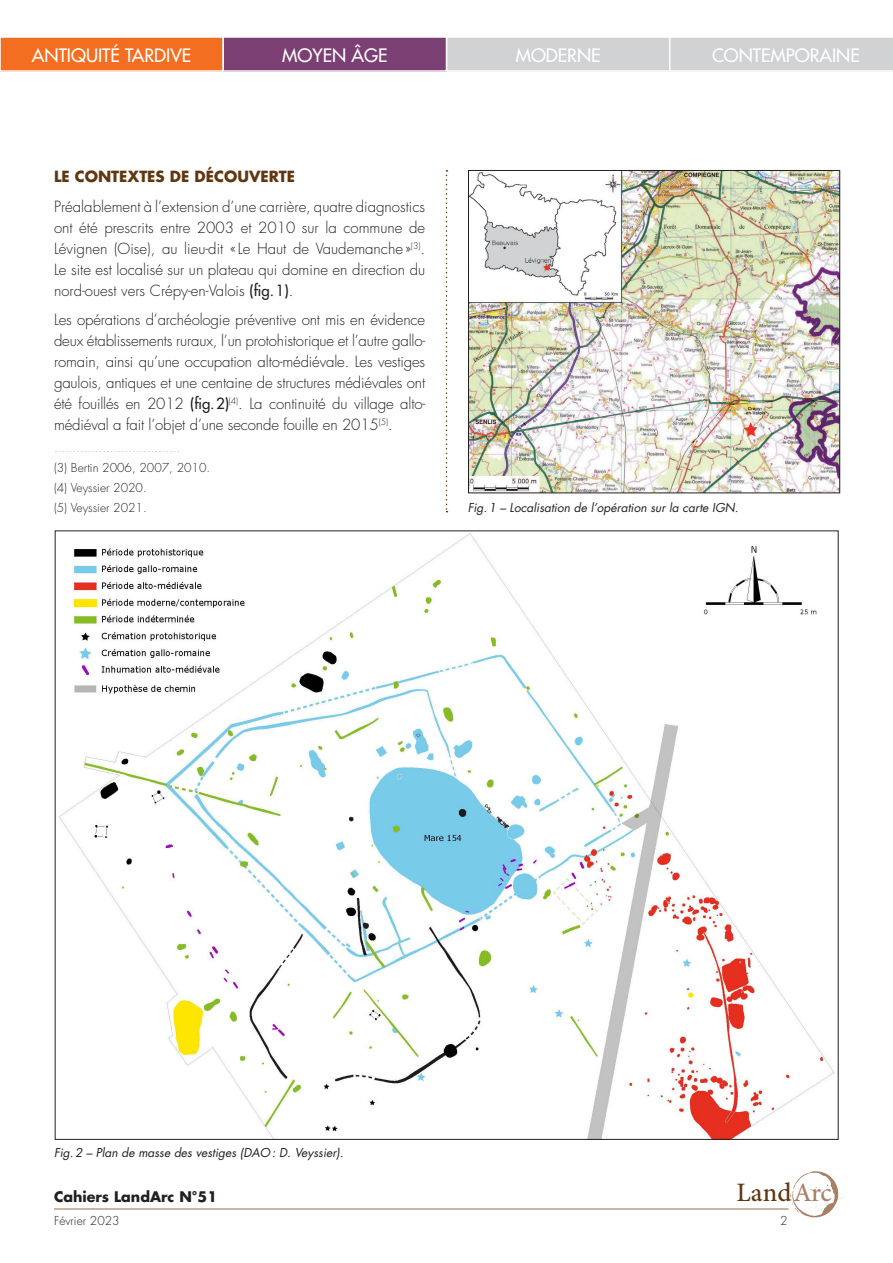
<style>
.page{position:relative;width:893px;height:1263px;background:#fff}
.page>*{position:absolute;margin:0;border:0;box-sizing:border-box;transform-origin:0 0}
.t1{font:500 26.55px "Minion Pro";color:#603711}
.t2{font:18px "Futura";color:#fff}
.t3{font:300 15px/21px "Futura";letter-spacing:-.01em;color:#231f20;text-align:justify}
.t4{font:700 15px "Futura";color:#603711}
.t5{font:700 14.25px "Futura";color:#231f20}
.t6{font:italic 12px "Futura";color:#231f20}
.t7{font:300 12px "Futura";color:#231f20}
.t8{font:300 12px "Futura";color:#ba9d86}
.s1{font-weight:400}
.s2{color:#a68165}
</style>
<div class="page">
<svg style="left:790px;top:1171px;width:53px;height:46px"></svg>
<hr style="left:54px;top:1208px;width:735px;height:2px;background:#ba9d86">
<svg style="left:446px;top:170px;width:1px;height:342px"></svg>
<div style="left:446px;top:37px;width:224px;height:34px;background:#d1d2d4"></div>
<div style="left:446px;top:36px;width:224px;height:36px;border:2px solid #fff"></div>
<svg style="left:669px;top:36px;width:224px;height:36px;background:#d5d6d8"></svg>
<div style="left:0;top:37px;width:223px;height:34px;background:#f36e21"></div>
<div style="left:0;top:36px;width:224px;height:36px;border:2px solid #fff"></div>
<img style="left:470px;top:172px;width:368px;height:319px">
<div style="left:468px;top:170px;width:372px;height:323px;border:1px solid #231f20"></div>
<img style="left:59px;top:533px;width:776px;height:605px">
<div style="left:223px;top:37px;width:223px;height:34px;background:#7b3f74"></div>
<div style="left:222px;top:36px;width:225px;height:36px;border:2px solid #fff"></div>
<p class="t2" style="left:32px;top:45px;width:161px">ANTIQUITÉ TARDIVE</p>
<p class="t2" style="left:282px;top:45px;width:107px">MOYEN ÂGE</p>
<p class="t4" style="left:54px;top:166px;width:243px">LE CONTEXTES DE DÉCOUVERTE</p>
<p class="t3" style="left:54px;top:196px;width:373px">Préalablement à l’extension d’une carrière, quatre diagnostics ont été prescrits entre 2003 et 2010 sur la commune de Lévignen (Oise), au lieu-dit «Le Haut de Vaudemanche»<sup>(3)</sup>.<br>Le site est localisé sur un plateau qui domine en direction du nord-ouest vers Crépy-en-Valois <span class="s1">(fig.1)</span>.</p>
<p class="t3" style="left:54px;top:310px;width:373px">Les opérations d’archéologie préventive ont mis en évidence deux établissements ruraux, l’un protohistorique et l’autre gallo&shy;romain, ainsi qu’une occupation alto-médiévale. Les vestiges gaulois, antiques et une centaine de structures médiévales ont été fouillés en 2012 <span class="s1">(fig.2)</span><sup>(4)</sup>. La continuité du village alto&shy;médiéval a fait l’objet d’une seconde fouille en 2015<sup>(5)</sup>.</p>
<p class="t8" style="left:54px;top:441px;width:128px">..................................</p>
<p class="t7" style="left:54px;top:460px;width:158px">(3) Bertin 2006, 2007, 2010.</p>
<p class="t7" style="left:54px;top:480px;width:94px">(4) Veyssier 2020.</p>
<p class="t7" style="left:54px;top:500px;width:94px">(5) Veyssier 2021.</p>
<p class="t2" style="left:516px;top:45px;width:86px">MODERNE</p>
<p class="t2" style="left:712px;top:45px;width:149px">CONTEMPORAINE</p>
<p class="t6" style="left:468px;top:500px;width:272px">Fig.1 – Localisation de l’opération sur la carte IGN.</p>
<p class="t6" style="left:54px;top:1145px;width:291px">Fig.2 – Plan de masse des vestiges (DAO: D. Veyssier).</p>
<p class="t5" style="left:54px;top:1187px;width:165px">Cahiers LandArc N°51</p>
<p class="t7" style="left:54px;top:1213px;width:67px">Février 2023</p>
<p class="t1" style="left:737px;top:1175px;width:96px">Land<span class="s2">Arc</span></p>
<p class="t7" style="left:780px;top:1213px;width:9px">2</p>
</div>
